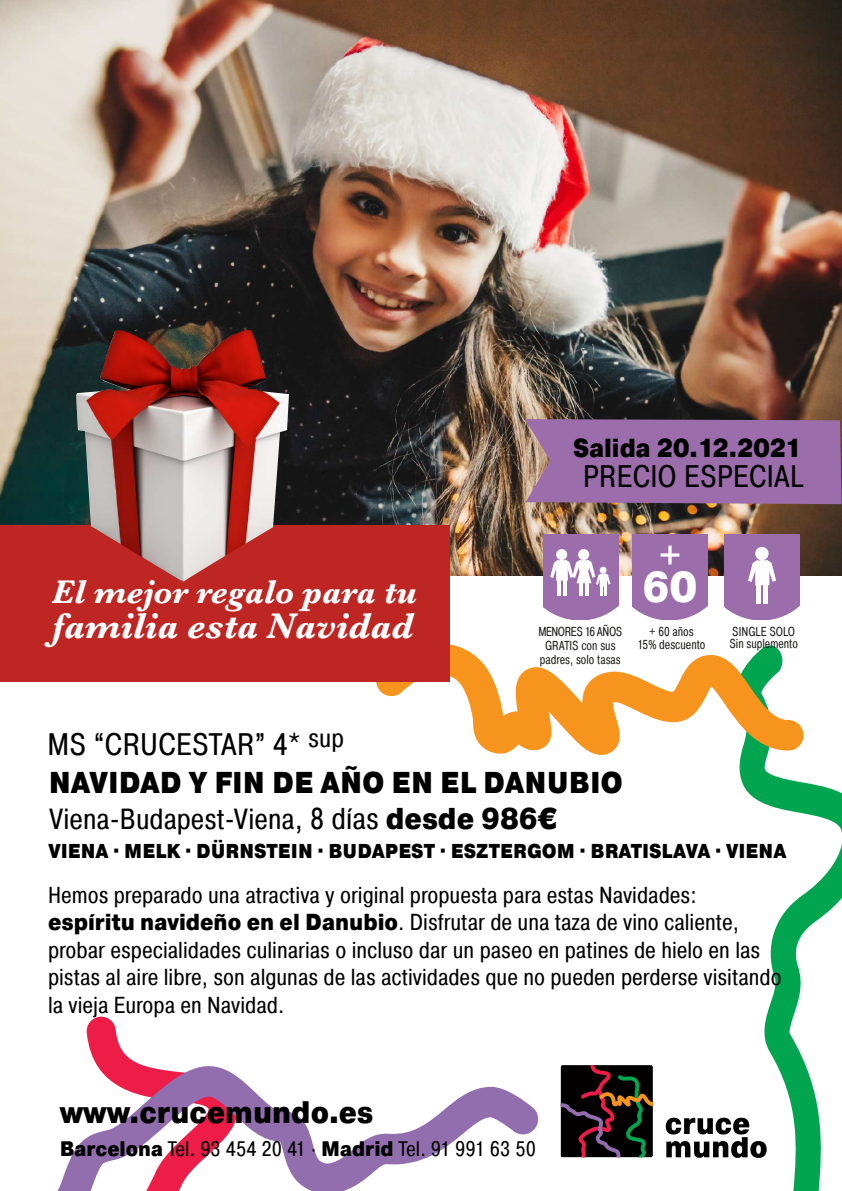
<style>
.page{position:relative;width:842px;height:1191px;background:#fff}
.page>*{position:absolute;margin:0;border:0;box-sizing:border-box;transform-origin:0 0}
.t1{font:900 43.1px "Pragmatica Condensed";color:#fff}
.t2{font:italic 700 37px "Baskerville";color:#fff}
.t3{font:italic 700 34px "Baskerville";color:#fff}
.t4{font:900 31.1px "Pragmatica Cond";color:#000}
.t5{font:31px "Pragmatica Condensed";color:#000}
.t6{font:900 30px "Pragmatica Condensed";color:#000}
.t7{font:29px "Pragmatica Condensed";color:#000}
.t8{font:900 26px "Pragmatica Condensed";color:#000}
.t9{font:23px/27.6px "Pragmatica Condensed";color:#000}
.t10{font:21px "Pragmatica Cond";color:#000}
.t11{font:900 20px "Pragmatica Condensed";color:#000}
.t12{font:12.9px/14px "Pragmatica Condensed";color:#1d1d1b;text-align:center;scale:.9 1}
.s1{font-size:30px}
.s2{font-weight:900;font-size:30px}
.s3{font-weight:900}
</style>
<div class="page">
<img style="left:0;top:0;width:842px;height:575px">
<svg style="left:728px;top:731px;width:114px;height:460px"></svg>
<svg style="left:376px;top:643px;width:427px;height:113px"></svg>
<svg style="left:525px;top:419px;width:317px;height:85px;background:#9a6da6"></svg>
<svg style="left:666px;top:1117px;width:101px;height:40px"></svg>
<svg style="left:561px;top:1065px;width:92px;height:92px;background:#221512"></svg>
<svg style="left:86px;top:1016px;width:49px;height:46px"></svg>
<svg style="left:57px;top:1062px;width:482px;height:129px"></svg>
<div style="left:724px;top:534px;width:76px;height:86px;background:#9b6dab"></div>
<div style="left:633px;top:534px;width:75px;height:86px;background:#9b6dab"></div>
<div style="left:543px;top:534px;width:76px;height:86px;background:#9b6dab"></div>
<div style="left:556px;top:549px;width:11px;height:11px;background:#fff;border-radius:50%"></div>
<div style="left:755px;top:547px;width:14px;height:13px;background:#fff;border-radius:50%"></div>
<div style="left:756px;top:585px;width:5px;height:19px;background:#fff"></div>
<hr style="left:764px;top:585px;width:4px;height:19px;background:#fff">
<svg style="left:748px;top:559px;width:28px;height:26px"></svg>
<div style="left:578px;top:549px;width:11px;height:11px;background:#fff;border-radius:50%"></div>
<svg style="left:550px;top:559px;width:60px;height:37px"></svg>
<svg style="left:661px;top:545px;width:18px;height:19px"></svg>
<div style="left:0;top:526px;width:449px;height:156px;background:#bd2622"></div>
<img style="left:76px;top:330px;width:213px;height:252px">
<p class="t8" style="left:573px;top:431px;width:230px">Salida 20.12.2021</p>
<h3 class="t5" style="left:583px;top:457px;width:222px">PRECIO ESPECIAL</h3>
<h3 class="t3" style="left:52px;top:568px;width:366px">El mejor regalo para tu</h3>
<h1 class="t1" style="left:642px;top:559px;width:56px">60</h1>
<h2 class="t2" style="left:52px;top:600px;width:363px">familia esta Navidad</h2>
<p class="t12" style="left:538px;top:624px;width:95px">MENORES 16 AÑOS<br>GRATIS con sus padres, solo tasas</p>
<p class="t12" style="left:638px;top:625px;width:77px;line-height:12.9px">+ 60 años<br>15% descuento</p>
<p class="t12" style="left:729px;top:625px;width:78px;line-height:11.9px;text-align:left">SINGLE SOLO<br>Sin suplemento</p>
<h3 class="t5" style="left:47px;top:725px;width:298px">MS “CRUCESTAR” 4* <sup>sup</sup></h3>
<h3 class="t6" style="left:49px;top:763px;width:576px">NAVIDAD Y FIN DE AÑO EN EL DANUBIO</h3>
<p class="t7" style="left:49px;top:801px;width:510px">Viena-Budapest-Viena<span class="s1">, 8 días</span> <span class="s2">desde 986€</span></p>
<p class="t11" style="left:48px;top:838px;width:739px">VIENA · MELK · DÜRNSTEIN · BUDAPEST · ESZTERGOM · BRATISLAVA · VIENA</p>
<p class="t9" style="left:48px;top:880px;width:735px">Hemos preparado una atractiva y original propuesta para estas Navidades: <span class="s3">espíritu navideño en el Danubio</span>. Disfrutar de una taza de vino caliente, probar especialidades culinarias o incluso dar un paseo en patines de hielo en las pistas al aire libre, son algunas de las actividades que no pueden perderse visitando la vieja Europa en Navidad.</p>
<h3 class="t4" style="left:60px;top:1092px;width:315px">www.crucemundo.es</h3>
<p class="t10" style="left:60px;top:1136px;width:478px"><span class="s3">Barcelona</span> Tel. 93 454 20 41 · <span class="s3">Madrid</span> Tel. 91 991 63 50</p>
</div>
